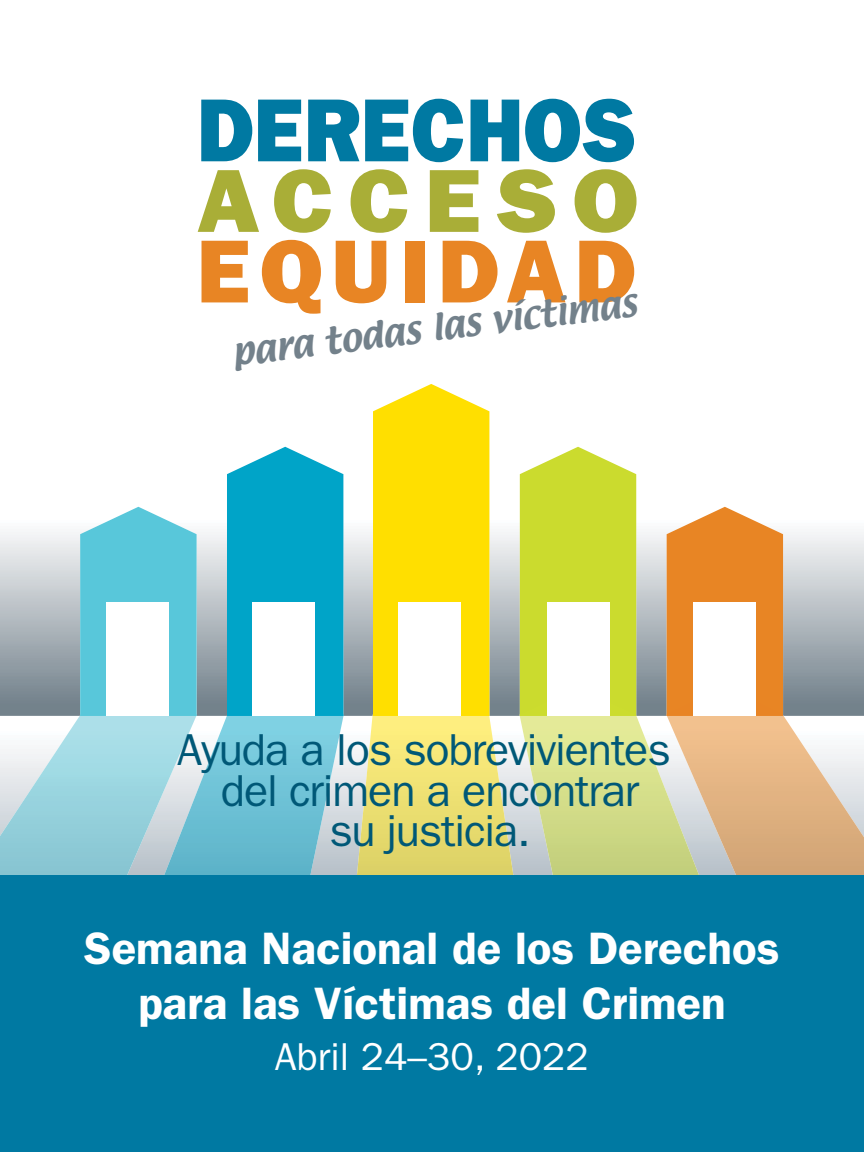
<style>
.page{position:relative;width:864px;height:1152px;background:#fff}
.page>*{position:absolute;margin:0;border:0;box-sizing:border-box;transform-origin:0 0}
.t1{font:90px "ITC Franklin Gothic Std Hvy";color:#0079a2;scale:.93 1}
.t2{font:90px "ITC Franklin Gothic Std Hvy";letter-spacing:.1em;color:#e88524}
.t3{font:90px "ITC Franklin Gothic Std Hvy";letter-spacing:.15em;color:#a9ae37;scale:1.05 1}
.t4{font:600 45.6px/54.8px "ITC Franklin Gothic Std";color:#fff;text-align:center}
.t5{font:44.8px/40.4px "ITC Franklin Gothic Std";letter-spacing:-.025em;color:#005877;text-align:center}
.t6{font:39.2px "ITC Franklin Gothic Std";color:#fff}
.t7{font:32.8px "Textile";color:#73818b}
</style>
<div class="page">
<svg style="left:0;top:447px;width:344px;height:428px"></svg>
<svg style="left:354px;top:384px;width:510px;height:491px"></svg>
<div style="left:107px;top:603px;width:62px;height:113px;background:#fff"></div>
<div style="left:253px;top:603px;width:62px;height:113px;background:#fff"></div>
<div style="left:399px;top:603px;width:62px;height:113px;background:#fff"></div>
<div style="left:547px;top:603px;width:62px;height:113px;background:#fff"></div>
<div style="left:693px;top:603px;width:62px;height:113px;background:#fff"></div>
<div style="left:0;top:875px;width:864px;height:277px;background:#0079a2"></div>
<p class="t1" style="left:197px;top:78px;width:475px">DERECHOS</p>
<p class="t3" style="left:197px;top:148px;width:422px">ACCESO</p>
<p class="t2" style="left:197px;top:219px;width:440px">EQUIDAD</p>
<p class="t7" style="left:229px;top:330px;width:409px;rotate:-7deg">para todas las víctimas</p>
<p class="t5" style="left:177px;top:730px;width:495px">Ayuda a los sobrevivientes del crimen a encontrar<br>su justicia.</p>
<p class="t4" style="left:84px;top:921px;width:697px">Semana Nacional de los Derechos para las Víctimas del Crimen</p>
<p class="t6" style="left:275px;top:1034px;width:316px">Abril 24–30, 2022</p>
</div>
